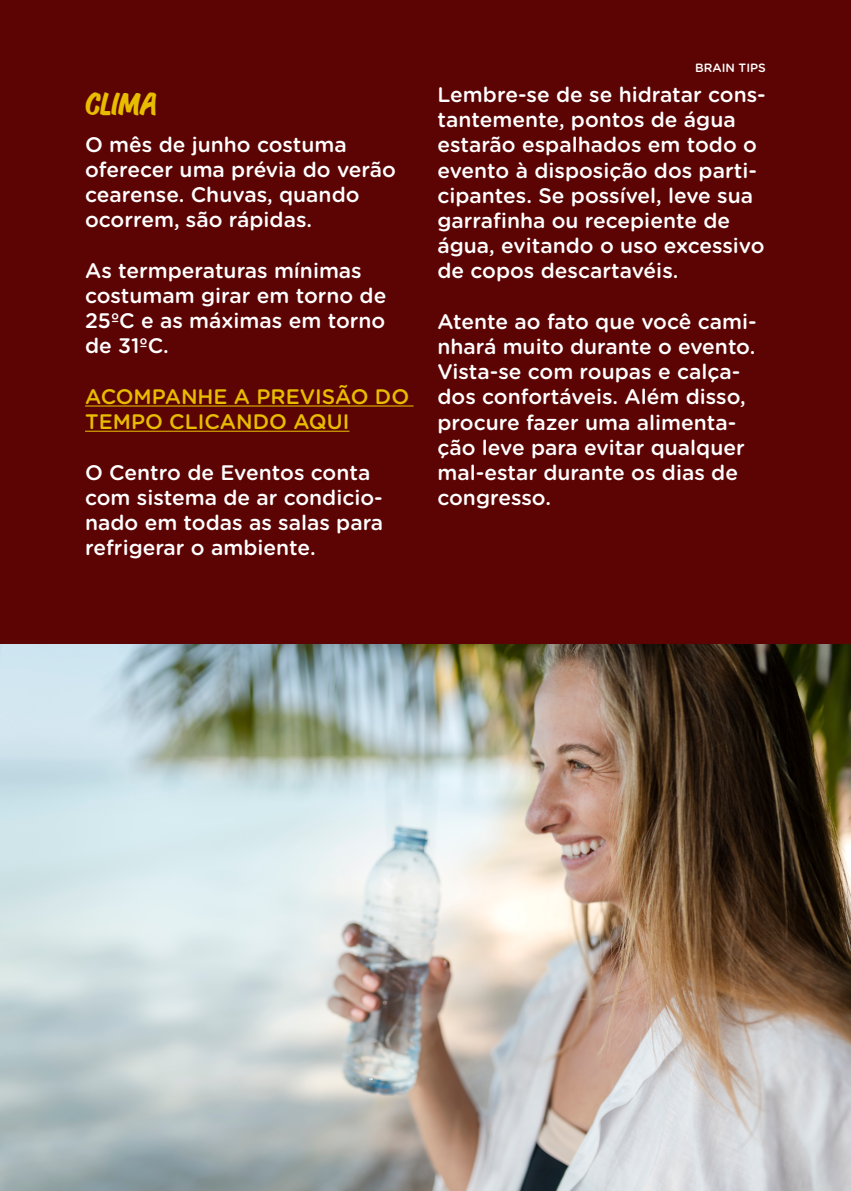
<style>
.page{position:relative;width:851px;height:1191px;background:#fff}
.page>*{position:absolute;margin:0;border:0;box-sizing:border-box;transform-origin:0 0}
.t1{font:28px "Bonoco 2023";letter-spacing:-.015em;color:#e8bd00}
.t2{font:500 21px/25.2px "Gotham Rounded";color:#fff}
.t3{font:500 21px/25.2px "Gotham Rounded";color:#e8bd00}
.t4{font:500 12px "Gotham Rounded";color:#fff}
</style>
<div class="page">
<div style="left:0;top:0;width:850px;height:1191px;background:#5c0404"></div>
<hr style="left:85px;top:405px;width:328px;height:1px;background:#e8bd00">
<hr style="left:85px;top:431px;width:264px;height:1px;background:#e8bd00">
<img style="left:0;top:645px;width:850px;height:546px">
<h1 class="t1" style="left:85px;top:82px;width:74px">CLIMA</h1>
<p class="t2" style="left:85px;top:131px;width:312px">O mês de junho costuma oferecer uma prévia do verão cearense. Chuvas, quando ocorrem, são rápidas.</p>
<p class="t2" style="left:85px;top:257px;width:303px">As termperaturas mínimas costumam girar em torno de<br>25ºC e as máximas em torno de 31ºC.</p>
<p class="t3" style="left:85px;top:383px;width:325px">ACOMPANHE A PREVISÃO DO<br>TEMPO CLICANDO AQUI</p>
<p class="t2" style="left:85px;top:458px;width:299px">O Centro de Eventos conta com sistema de ar condicio&shy;nado em todas as salas para refrigerar o ambiente.</p>
<p class="t4" style="left:695px;top:59px;width:72px">BRAIN TIPS</p>
<p class="t2" style="left:437px;top:81px;width:330px">Lembre-se de se hidratar cons&shy;tantemente, pontos de água estarão espalhados em todo o evento à disposição dos parti&shy;cipantes. Se possível, leve sua garrafinha ou recepiente de água, evitando o uso excessivo de copos descartavéis.</p>
<p class="t2" style="left:437px;top:308px;width:320px">Atente ao fato que você cami&shy;nhará muito durante o evento.<br>Vista-se com roupas e calça&shy;dos confortáveis. Além disso, procure fazer uma alimenta&shy;ção leve para evitar qualquer mal-estar durante os dias de congresso.</p>
</div>
